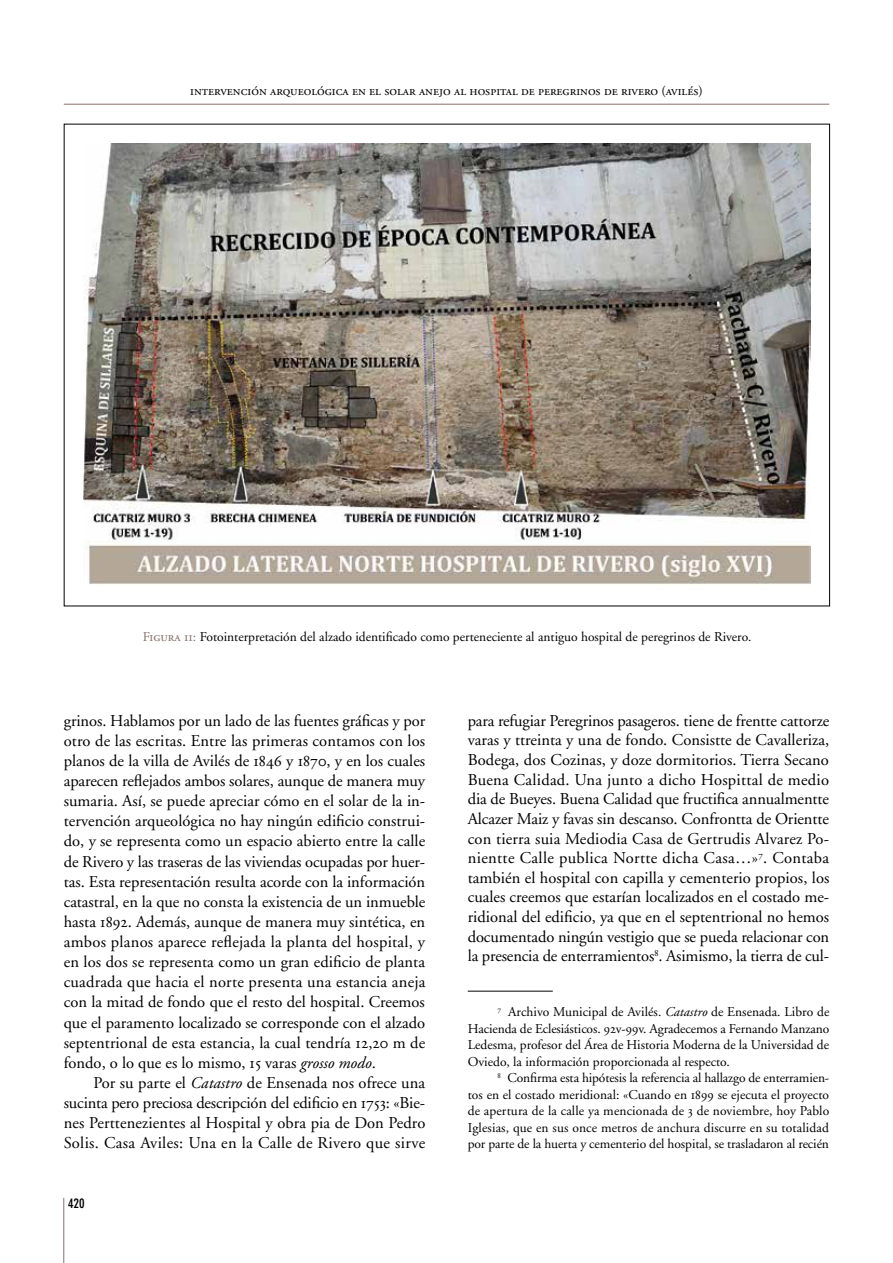
<style>
.page{position:relative;width:893px;height:1263px;background:#fff}
.page>*{position:absolute;margin:0;border:0;box-sizing:border-box;transform-origin:0 0}
.t1{font:16.5px/20.1px "Adobe Garamond";color:#000;text-align:justify}
.t2{font:13.5px/16.5px "Adobe Garamond";color:#000;text-align:justify}
.t3{font:13.5px "Adobe Garamond Regular SC";color:#000}
.t4{font:700 condensed 13.5px "DIN Neuzeit Grotesk";color:#000}
.s1{font-family:"Adobe Garamond Regular SC";color:#867069}
.s2{font-family:"Adobe Garamond Regular SC"}
.s3{font-style:italic}
</style>
<div class="page">
<hr style="left:64px;top:104px;width:765px;height:1px;background:#867069">
<hr style="left:63px;top:1198px;width:1px;height:65px;background:#867069">
<hr style="left:468px;top:991px;width:85px;height:1px;background:#000">
<img style="left:83px;top:143px;width:727px;height:441px">
<p class="t3" style="left:190px;top:83px;width:514px">intervención arqueológica en el solar anejo al hospital de peregrinos de rivero (avilés)</p>
<p class="t2" style="left:143px;top:629px;width:610px"><span class="s1">Figura 11:</span> Fotointerpretación del alzado identificado como perteneciente al antiguo hospital de peregrinos de Rivero.</p>
<p class="t1" style="left:64px;top:711px;width:363px">grinos. Hablamos por un lado de las fuentes gráficas y por otro de las escritas. Entre las primeras contamos con los planos de la villa de Avilés de <span class="s2">1846</span> y <span class="s2">1870</span>, y en los cuales aparecen reflejados ambos solares, aunque de manera muy sumaria. Así, se puede apreciar cómo en el solar de la in&shy;tervención arqueológica no hay ningún edificio construi&shy;do, y se representa como un espacio abierto entre la calle de Rivero y las traseras de las viviendas ocupadas por huer&shy;tas. Esta representación resulta acorde con la información catastral, en la que no consta la existencia de un inmueble hasta <span class="s2">1892</span>. Además, aunque de manera muy sintética, en ambos planos aparece reflejada la planta del hospital, y en los dos se representa como un gran edificio de planta cuadrada que hacia el norte presenta una estancia aneja con la mitad de fondo que el resto del hospital. Creemos que el paramento localizado se corresponde con el alzado septentrional de esta estancia, la cual tendría <span class="s2">12</span>,<span class="s2">20</span> m de fondo, o lo que es lo mismo, <span class="s2">15</span> varas <span class="s3">grosso modo</span>.</p>
<p class="t1" style="left:64px;top:1073px;width:363px;text-indent:30px">Por su parte el <span class="s3">Catastro</span> de Ensenada nos ofrece una sucinta pero preciosa descripción del edificio en <span class="s2">1753</span>: «Bie&shy;nes Perttenezientes al Hospital y obra pia de Don Pedro Solis. Casa Aviles: Una en la Calle de Rivero que sirve</p>
<p class="t4" style="left:68px;top:1195px;width:18px">420</p>
<p class="t1" style="left:468px;top:711px;width:363px;line-height:19.6px">para refugiar Peregrinos pasageros. tiene de frentte cattorze varas y ttreinta y una de fondo. Consistte de Cavalleriza, Bodega, dos Cozinas, y doze dormitorios. Tierra Secano Buena Calidad. Una junto a dicho Hospittal de medio dia de Bueyes. Buena Calidad que fructifica annualmentte Alcazer Maiz y favas sin descanso. Confrontta de Orientte con tierra suia Mediodia Casa de Gertrudis Alvarez Po&shy;nientte Calle publica Nortte dicha Casa…»<sup>7</sup>. Contaba también el hospital con capilla y cementerio propios, los cuales creemos que estarían localizados en el costado me&shy;ridional del edificio, ya que en el septentrional no hemos documentado ningún vestigio que se pueda relacionar con la presencia de enterramientos<sup>8</sup>. Asimismo, la tierra de cul-</p>
<p class="t2" style="left:468px;top:1004px;width:363px;text-indent:30px"><sup>7</sup> Archivo Municipal de Avilés. <span class="s3">Catastro</span> de Ensenada. Libro de Hacienda de Eclesiásticos. <span class="s2">92</span>v-<span class="s2">99</span>v. Agradecemos a Fernando Manzano Ledesma, profesor del Área de Historia Moderna de la Universidad de Oviedo, la información proporcionada al respecto.</p>
<p class="t2" style="left:468px;top:1070px;width:363px;text-indent:30px"><sup>8</sup> Confirma esta hipótesis la referencia al hallazgo de enterramien&shy;tos en el costado meridional: «Cuando en <span class="s2">1899</span> se ejecuta el proyecto de apertura de la calle ya mencionada de <span class="s2">3</span> de noviembre, hoy Pablo Iglesias, que en sus once metros de anchura discurre en su totalidad por parte de la huerta y cementerio del hospital, se trasladaron al recién</p>
</div>
